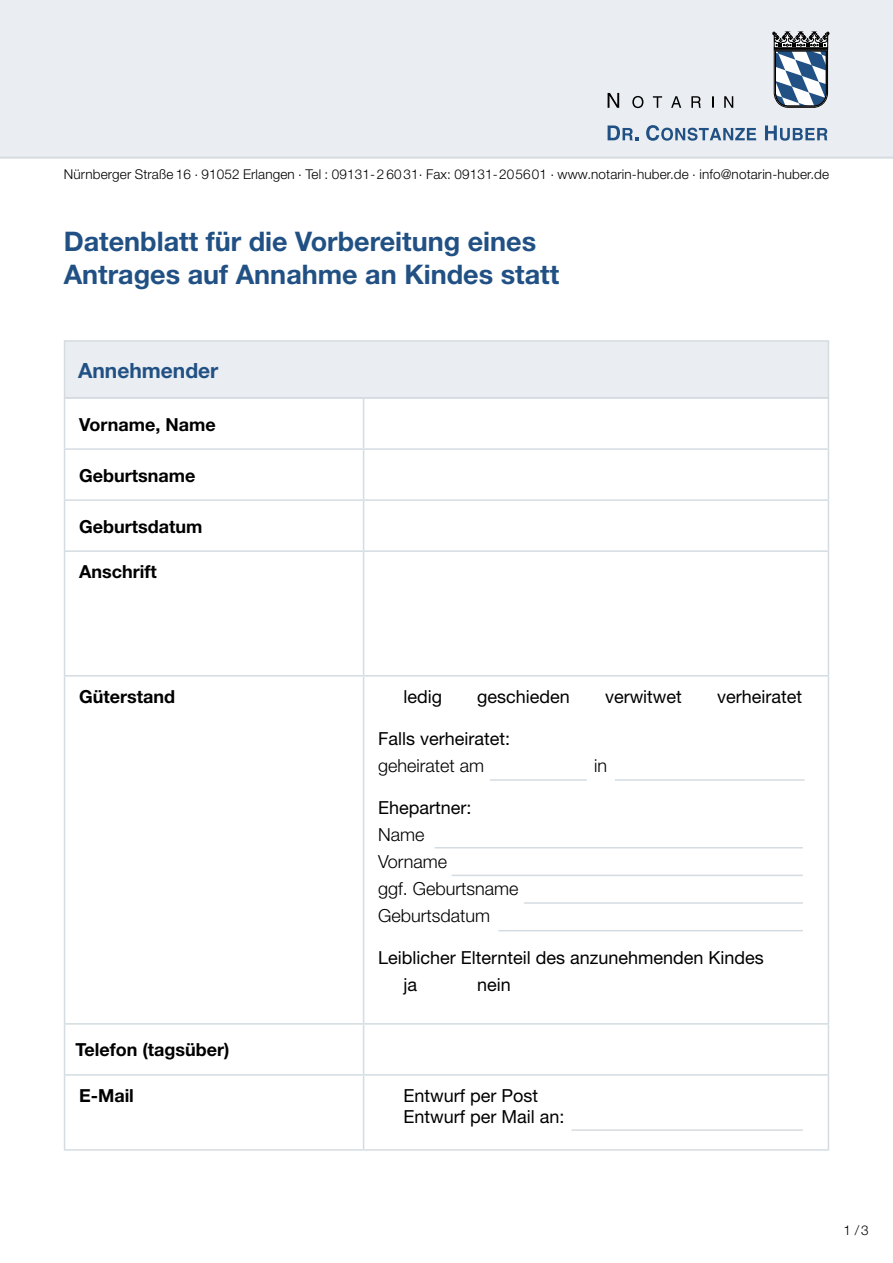
<style>
.page{position:relative;width:893px;height:1263px;background:#fff}
.page>*{position:absolute;margin:0;border:0;box-sizing:border-box;transform-origin:0 0}
.t1{font:700 27px/33px "Helvetica Neue";color:#215184}
.t2{font:700 21px "Helvetica Neue";color:#215184}
.t3{font:18px/27px "Helvetica Neue";color:#000}
.t4{font:700 18px "Helvetica Neue";color:#000}
.t5{font:300 18px/27px "Helvetica Neue";color:#000}
.t6{font:300 13.5px "Helvetica Neue";letter-spacing:.01em;color:#000}
</style>
<div class="page">
<hr style="left:64px;top:499px;width:300px;height:2px;background:#d4dce1">
<hr style="left:364px;top:499px;width:465px;height:2px;background:#d4dce1">
<hr style="left:64px;top:550px;width:300px;height:2px;background:#d4dce1">
<hr style="left:364px;top:550px;width:465px;height:2px;background:#d4dce1">
<hr style="left:64px;top:675px;width:300px;height:2px;background:#d4dce1">
<hr style="left:364px;top:675px;width:465px;height:2px;background:#d4dce1">
<hr style="left:64px;top:1023px;width:300px;height:2px;background:#d4dce1">
<hr style="left:364px;top:1023px;width:465px;height:2px;background:#d4dce1">
<hr style="left:64px;top:1074px;width:300px;height:2px;background:#d4dce1">
<hr style="left:364px;top:1074px;width:465px;height:2px;background:#d4dce1">
<hr style="left:64px;top:1149px;width:300px;height:2px;background:#d4dce1">
<hr style="left:364px;top:1149px;width:465px;height:2px;background:#d4dce1">
<hr style="left:64px;top:397px;width:300px;height:2px;background:#d4dce1">
<hr style="left:64px;top:399px;width:1px;height:49px;background:#d4dce1">
<hr style="left:364px;top:397px;width:465px;height:2px;background:#d4dce1">
<hr style="left:363px;top:399px;width:1px;height:49px;background:#d4dce1">
<hr style="left:828px;top:399px;width:1px;height:49px;background:#d4dce1">
<hr style="left:64px;top:448px;width:300px;height:2px;background:#d4dce1">
<hr style="left:64px;top:450px;width:1px;height:49px;background:#d4dce1">
<hr style="left:364px;top:448px;width:465px;height:2px;background:#d4dce1">
<hr style="left:363px;top:450px;width:1px;height:49px;background:#d4dce1">
<hr style="left:828px;top:450px;width:1px;height:49px;background:#d4dce1">
<hr style="left:64px;top:501px;width:1px;height:49px;background:#d4dce1">
<hr style="left:363px;top:501px;width:1px;height:49px;background:#d4dce1">
<hr style="left:828px;top:501px;width:1px;height:49px;background:#d4dce1">
<hr style="left:64px;top:552px;width:1px;height:123px;background:#d4dce1">
<hr style="left:363px;top:552px;width:1px;height:123px;background:#d4dce1">
<hr style="left:828px;top:552px;width:1px;height:123px;background:#d4dce1">
<hr style="left:64px;top:677px;width:1px;height:346px;background:#d4dce1">
<hr style="left:363px;top:677px;width:1px;height:346px;background:#d4dce1">
<hr style="left:828px;top:677px;width:1px;height:346px;background:#d4dce1">
<hr style="left:64px;top:1025px;width:1px;height:49px;background:#d4dce1">
<hr style="left:363px;top:1025px;width:1px;height:49px;background:#d4dce1">
<hr style="left:828px;top:1025px;width:1px;height:49px;background:#d4dce1">
<hr style="left:64px;top:1076px;width:1px;height:73px;background:#d4dce1">
<hr style="left:363px;top:1076px;width:1px;height:73px;background:#d4dce1">
<hr style="left:828px;top:1076px;width:1px;height:73px;background:#d4dce1">
<div style="left:0;top:0;width:893px;height:158px;background:#eaedf1"></div>
<div style="left:65px;top:341px;width:763px;height:57px;background:#eaedf1"></div>
<div style="left:64px;top:340px;width:765px;height:58px;border:2px solid #d4dce1"></div>
<hr style="left:490px;top:779px;width:97px;height:2px;background:#d4dce1">
<hr style="left:435px;top:847px;width:368px;height:1px;background:#d4dce1">
<hr style="left:452px;top:875px;width:351px;height:1px;background:#d4dce1">
<hr style="left:524px;top:902px;width:279px;height:2px;background:#d4dce1">
<hr style="left:498px;top:930px;width:305px;height:1px;background:#d4dce1">
<hr style="left:615px;top:779px;width:189px;height:2px;background:#d4dce1">
<hr style="left:571px;top:1129px;width:232px;height:2px;background:#d4dce1">
<hr style="left:0;top:157px;width:893px;height:1px;background:#d4dce1">
<svg style="left:608px;top:125px;width:30px;height:16px"></svg>
<svg style="left:646px;top:125px;width:110px;height:16px"></svg>
<svg style="left:765px;top:125px;width:62px;height:16px"></svg>
<svg style="left:608px;top:93px;width:11px;height:15px"></svg>
<svg style="left:632px;top:96px;width:11px;height:12px"></svg>
<svg style="left:653px;top:96px;width:9px;height:12px"></svg>
<svg style="left:671px;top:96px;width:10px;height:12px"></svg>
<svg style="left:691px;top:96px;width:10px;height:12px"></svg>
<svg style="left:724px;top:96px;width:9px;height:12px"></svg>
<svg style="left:773px;top:31px;width:56px;height:77px;background:#7e8d9d"></svg>
<svg style="left:712px;top:96px;width:2px;height:12px"></svg>
<p class="t6" style="left:64px;top:166px;width:767px">Nürnberger Straße 16 . 91052 Erlangen . Tel : 09131-2 60 31. Fax: 09131-205601 . www.notarin-huber.de . info@notarin-huber.de</p>
<h1 class="t1" style="left:64px;top:224px;width:497px">Datenblatt für die Vorbereitung eines<br>Antrages auf Annahme an Kindes statt</h1>
<p class="t2" style="left:78px;top:357px;width:142px">Annehmender</p>
<p class="t4" style="left:79px;top:413px;width:138px">Vorname, Name</p>
<p class="t4" style="left:79px;top:464px;width:118px">Geburtsname</p>
<p class="t4" style="left:79px;top:515px;width:125px">Geburtsdatum</p>
<p class="t4" style="left:79px;top:561px;width:79px">Anschrift</p>
<p class="t4" style="left:79px;top:685px;width:98px">Güterstand</p>
<p class="t3" style="left:404px;top:683px;width:40px">ledig</p>
<p class="t3" style="left:477px;top:683px;width:94px">geschieden</p>
<p class="t3" style="left:605px;top:683px;width:78px">verwitwet</p>
<p class="t3" style="left:717px;top:683px;width:86px">verheiratet</p>
<p class="t3" style="left:378px;top:725px;width:133px">Falls verheiratet:</p>
<p class="t5" style="left:378px;top:751px;width:108px">geheiratet am</p>
<p class="t5" style="left:594px;top:751px;width:14px">in</p>
<p class="t3" style="left:378px;top:794px;width:95px">Ehepartner:</p>
<p class="t5" style="left:378px;top:820px;width:142px">Name<br>Vorname<br>ggf. Geburtsname<br>Geburtsdatum</p>
<p class="t3" style="left:404px;top:944px;width:362px;text-indent:-26px">Leiblicher Elternteil des anzunehmenden Kindes ja</p>
<p class="t3" style="left:477px;top:971px;width:35px">nein</p>
<p class="t4" style="left:76px;top:1039px;width:155px">Telefon (tagsüber)</p>
<p class="t4" style="left:79px;top:1084px;width:56px">E-Mail</p>
<p class="t3" style="left:404px;top:1085px;width:163px;line-height:21px">Entwurf per Post<br>Entwurf per Mail an:</p>
<p class="t6" style="left:843px;top:1222px;width:27px">1 / 3</p>
</div>
